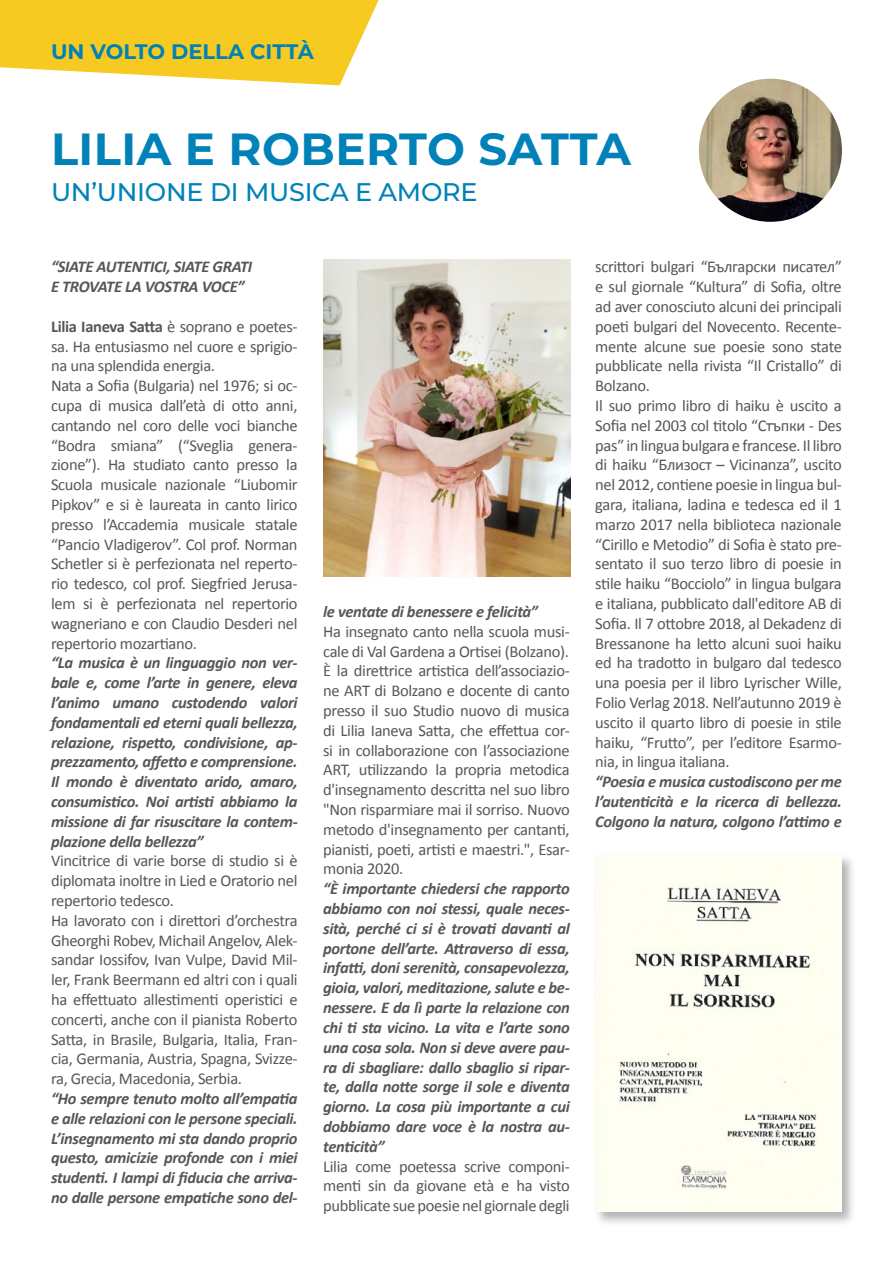
<style>
.page{position:relative;width:893px;height:1263px;background:#fff}
.page>*{position:absolute;margin:0;border:0;box-sizing:border-box;transform-origin:0 0}
.t1{font:700 45px "Montserrat";letter-spacing:.01em;color:#0082b8}
.t2{font:500 25.5px "Montserrat";letter-spacing:-.01em;color:#0082b8}
.t3{font:700 21px "Montserrat";color:#0082b8}
.t4{font:16.5px/19.8px "Calibri";letter-spacing:-.02em;color:#575756}
.t5{font:italic 700 16.5px/19.8px "Calibri";letter-spacing:-.02em;color:#575756;text-align:justify}
.s1{font-weight:700}
</style>
<div class="page">
<svg style="left:0;top:0;width:379px;height:85px;background:#f7d140"></svg>
<img style="left:323px;top:260px;width:247px;height:317px">
<img style="left:699px;top:79px;width:143px;height:143px;border-radius:72px">
<div style="left:593px;top:853px;width:263px;height:373px;background:#000;opacity:.3"></div>
<img style="left:595px;top:855px;width:247px;height:357px">
<p class="t3" style="left:51px;top:36px;width:264px">UN VOLTO DELLA CITTÀ</p>
<h1 class="t1" style="left:51px;top:116px;width:581px">LILIA E ROBERTO SATTA</h1>
<h2 class="t2" style="left:51px;top:174px;width:428px">UN’UNIONE DI MUSICA E AMORE</h2>
<p class="t5" style="left:51px;top:256px;width:203px">“SIATE AUTENTICI, SIATE GRATI<br>E TROVATE LA VOSTRA VOCE”</p>
<p class="t4" style="left:51px;top:316px;width:248px"><span class="s1">Lilia Ianeva Satta</span> è soprano e poetes&shy;sa. Ha entusiasmo nel cuore e sprigio&shy;na una splendida energia.<br>Nata a Sofia (Bulgaria) nel 1976; si oc&shy;cupa di musica dall’età di otto anni, cantando nel coro delle voci bianche “Bodra smiana” (“Sveglia genera&shy;zione”). Ha studiato canto presso la Scuola musicale nazionale “Liubomir Pipkov” e si è laureata in canto lirico presso l’Accademia musicale statale “Pancio Vladigerov”. Col prof. Norman Schetler si è perfezionata nel reperto&shy;rio tedesco, col prof. Siegfried Jerusa&shy;lem si è perfezionata nel repertorio wagneriano e con Claudio Desderi nel repertorio mozartiano.</p>
<p class="t5" style="left:51px;top:652px;width:248px">“La musica è un linguaggio non ver&shy;bale e, come l’arte in genere, eleva l’animo umano custodendo valori fondamentali ed eterni quali bellezza, relazione, rispetto, condivisione, ap&shy;prezzamento, affetto e comprensione.<br>Il mondo è diventato arido, amaro, consumistico. Noi artisti abbiamo la missione di far risuscitare la contem&shy;plazione della bellezza”</p>
<p class="t4" style="left:51px;top:850px;width:248px">Vincitrice di varie borse di studio si è diplomata inoltre in Lied e Oratorio nel repertorio tedesco.<br>Ha lavorato con i direttori d’orchestra Gheorghi Robev, Michail Angelov, Alek&shy;sandar Iossifov, Ivan Vulpe, David Mil&shy;ler, Frank Beermann ed altri con i quali ha effettuato allestimenti operistici e concerti, anche con il pianista Roberto Satta, in Brasile, Bulgaria, Italia, Fran&shy;cia, Germania, Austria, Spagna, Svizze&shy;ra, Grecia, Macedonia, Serbia.</p>
<p class="t5" style="left:51px;top:1088px;width:248px">“Ho sempre tenuto molto all’empatia e alle relazioni con le persone speciali.<br>L’insegnamento mi sta dando proprio questo, amicizie profonde con i miei studenti. I lampi di fiducia che arriva&shy;no dalle persone empatiche sono del-</p>
<p class="t5" style="left:323px;top:601px;width:216px">le ventate di benessere e felicità”</p>
<p class="t4" style="left:323px;top:621px;width:248px;text-align:justify">Ha insegnato canto nella scuola musi&shy;cale di Val Gardena a Ortisei (Bolzano).<br>È la direttrice artistica dell’associazio&shy;ne ART di Bolzano e docente di canto presso il suo Studio nuovo di musica di Lilia Ianeva Satta, che effettua cor&shy;si in collaborazione con l’associazione ART, utilizzando la propria metodica d'insegnamento descritta nel suo libro "Non risparmiare mai il sorriso. Nuovo metodo d'insegnamento per cantanti, pianisti, poeti, artisti e maestri.", Esar&shy;monia 2020.</p>
<p class="t5" style="left:323px;top:878px;width:248px">“È importante chiedersi che rapporto abbiamo con noi stessi, quale neces&shy;sità, perché ci si è trovati davanti al portone dell’arte. Attraverso di essa, infatti, doni serenità, consapevolezza, gioia, valori, meditazione, salute e be&shy;nessere. E da lì parte la relazione con chi ti sta vicino. La vita e l’arte sono una cosa sola. Non si deve avere pau&shy;ra di sbagliare: dallo sbaglio si ripar&shy;te, dalla notte sorge il sole e diventa giorno. La cosa più importante a cui dobbiamo dare voce è la nostra au&shy;tenticità”</p>
<p class="t4" style="left:323px;top:1156px;width:248px;text-align:justify">Lilia come poetessa scrive componi&shy;menti sin da giovane età e ha visto pubblicate sue poesie nel giornale degli</p>
<p class="t4" style="left:595px;top:256px;width:248px">scrittori bulgari “Български писател” e sul giornale “Kultura” di Sofia, oltre ad aver conosciuto alcuni dei principali poeti bulgari del Novecento. Recente&shy;mente alcune sue poesie sono state pubblicate nella rivista “Il Cristallo” di Bolzano.<br>Il suo primo libro di haiku è uscito a Sofia nel 2003 col titolo “Стъпки - Des pas” in lingua bulgara e francese. Il libro di haiku “Близост – Vicinanza”, uscito nel 2012, contiene poesie in lingua bul&shy;gara, italiana, ladina e tedesca ed il 1 marzo 2017 nella biblioteca nazionale “Cirillo e Metodio” di Sofia è stato pre&shy;sentato il suo terzo libro di poesie in stile haiku “Bocciolo” in lingua bulgara e italiana, pubblicato dall'editore AB di Sofia. Il 7 ottobre 2018, al Dekadenz di Bressanone ha letto alcuni suoi haiku ed ha tradotto in bulgaro dal tedesco una poesia per il libro Lyrischer Wille, Folio Verlag 2018. Nell’autunno 2019 è uscito il quarto libro di poesie in stile haiku, “Frutto”, per l’editore Esarmo&shy;nia, in lingua italiana.</p>
<p class="t5" style="left:595px;top:771px;width:248px">“Poesia e musica custodiscono per me l’autenticità e la ricerca di bellezza.<br>Colgono la natura, colgono l’attimo e</p>
</div>
